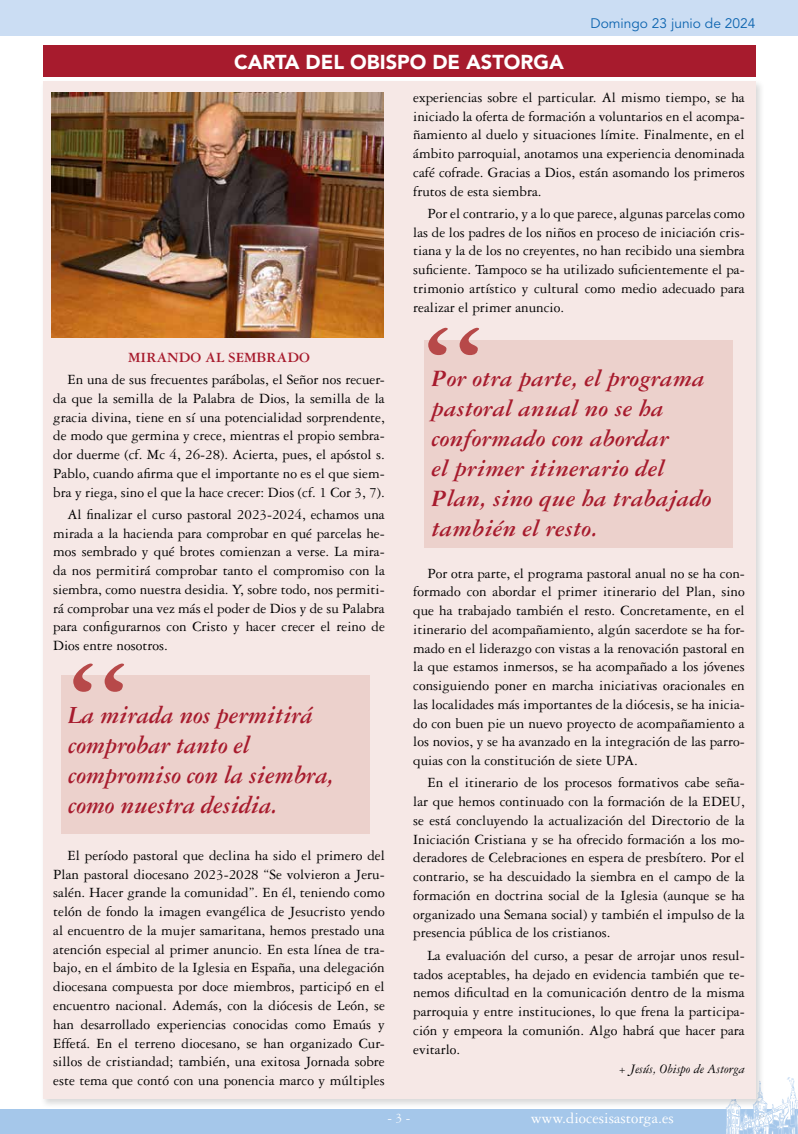
<style>
.page{position:relative;width:798px;height:1134px;background:#fff}
.page>*{position:absolute;margin:0;border:0;box-sizing:border-box;transform-origin:0 0}
.t1{font:italic 700 26.25px/30px "Garamond 3 LT Std";letter-spacing:-.01em;color:#a71b2d;scale:.95 1}
.t2{font:italic 700 25px/30px "Garamond 3 LT Std";color:#a71b2d}
.t3{font:900 20px "Avenir LT Std";color:#fff}
.t4{font:16.25px "Garamond 3 LT Std";color:#fff}
.t5{font:15px/18.8px "Garamond 3 LT Std";color:#000;text-align:justify}
.t6{font:700 15px "Garamond 3 LT Std";color:#a71b2d}
.t7{font:italic 13.75px "Garamond 3 LT Std";color:#000}
.t8{font:13.75px "Avenir LT Std";color:#0c64af}
.t9{font:13.75px "Garamond 3 LT Std";color:#fff}
</style>
<div class="page">
<div style="left:0;top:1109px;width:797px;height:25px;background:#a5c7ea"></div>
<div style="left:0;top:0;width:797px;height:35px;background:#cbddf3"></div>
<svg style="left:726px;top:1077px;width:72px;height:57px"></svg>
<div style="left:40px;top:79px;width:725px;height:1029px;background:#000;opacity:.15"></div>
<div style="left:43px;top:81px;width:712px;height:1017px;background:#f6e8e6"></div>
<div style="left:43px;top:46px;width:712px;height:31px;background:#a71b2d"></div>
<img style="left:51px;top:93px;width:332px;height:244px">
<div style="left:424px;top:340px;width:308px;height:207px;background:#ecd1cc"></div>
<div style="left:61px;top:675px;width:308px;height:159px;background:#ecd1cc"></div>
<svg style="left:73px;top:663px;width:51px;height:29px"></svg>
<svg style="left:428px;top:328px;width:51px;height:27px"></svg>
<h3 class="t3" style="left:234px;top:50px;width:331px">CARTA DEL OBISPO DE ASTORGA</h3>
<p class="t8" style="left:590px;top:16px;width:166px">Domingo 23 junio de 2024</p>
<p class="t6" style="left:128px;top:349px;width:183px">MIRANDO AL SEMBRADO</p>
<p class="t5" style="left:53px;top:370px;width:333px;text-indent:14px">En una de sus frecuentes parábolas, el Señor nos recuer&shy;da que la semilla de la Palabra de Dios, la semilla de la gracia divina, tiene en sí una potencialidad sorprendente, de modo que germina y crece, mientras el propio sembra&shy;dor duerme (cf. Mc 4, 26-28). Acierta, pues, el apóstol s.<br>Pablo, cuando afirma que el importante no es el que siem&shy;bra y riega, sino el que la hace crecer: Dios (cf. 1 Cor 3, 7).</p>
<p class="t5" style="left:53px;top:505px;width:333px;text-indent:14px">Al finalizar el curso pastoral 2023-2024, echamos una mirada a la hacienda para comprobar en qué parcelas he&shy;mos sembrado y qué brotes comienzan a verse. La mira&shy;da nos permitirá comprobar tanto el compromiso con la siembra, como nuestra desidia. Y, sobre todo, nos permiti&shy;rá comprobar una vez más el poder de Dios y de su Palabra para configurarnos con Cristo y hacer crecer el reino de Dios entre nosotros.</p>
<h1 class="t1" style="left:68px;top:700px;width:281px">La mirada nos permitirá comprobar tanto el compromiso con la siembra, como nuestra desidia.</h1>
<p class="t5" style="left:53px;top:846px;width:333px;text-indent:14px">El período pastoral que declina ha sido el primero del Plan pastoral diocesano 2023-2028 “Se volvieron a Jeru&shy;salén. Hacer grande la comunidad”. En él, teniendo como telón de fondo la imagen evangélica de Jesucristo yendo al encuentro de la mujer samaritana, hemos prestado una atención especial al primer anuncio. En esta línea de tra&shy;bajo, en el ámbito de la Iglesia en España, una delegación diocesana compuesta por doce miembros, participó en el encuentro nacional. Además, con la diócesis de León, se han desarrollado experiencias conocidas como Emaús y Effetá. En el terreno diocesano, se han organizado Cur&shy;sillos de cristiandad; también, una exitosa Jornada sobre este tema que contó con una ponencia marco y múltiples</p>
<p class="t5" style="left:413px;top:88px;width:333px">experiencias sobre el particular. Al mismo tiempo, se ha iniciado la oferta de formación a voluntarios en el acompa&shy;ñamiento al duelo y situaciones límite. Finalmente, en el ámbito parroquial, anotamos una experiencia denominada café cofrade. Gracias a Dios, están asomando los primeros frutos de esta siembra.</p>
<p class="t5" style="left:413px;top:204px;width:333px;text-indent:14px">Por el contrario, y a lo que parece, algunas parcelas como las de los padres de los niños en proceso de iniciación cris&shy;tiana y la de los no creyentes, no han recibido una siembra suficiente. Tampoco se ha utilizado suficientemente el pa&shy;trimonio artístico y cultural como medio adecuado para realizar el primer anuncio.</p>
<h2 class="t2" style="left:431px;top:363px;width:281px">Por otra parte, el programa pastoral anual no se ha conformado con abordar<br>el primer itinerario del<br>Plan, sino que ha trabajado también el resto.</h2>
<p class="t5" style="left:413px;top:564px;width:333px;text-indent:14px">Por otra parte, el programa pastoral anual no se ha con&shy;formado con abordar el primer itinerario del Plan, sino que ha trabajado también el resto. Concretamente, en el itinerario del acompañamiento, algún sacerdote se ha for&shy;mado en el liderazgo con vistas a la renovación pastoral en la que estamos inmersos, se ha acompañado a los jóvenes consiguiendo poner en marcha iniciativas oracionales en las localidades más importantes de la diócesis, se ha inicia&shy;do con buen pie un nuevo proyecto de acompañamiento a los novios, y se ha avanzado en la integración de las parro&shy;quias con la constitución de siete UPA.</p>
<p class="t5" style="left:413px;top:774px;width:333px;text-indent:14px">En el itinerario de los procesos formativos cabe seña&shy;lar que hemos continuado con la formación de la EDEU, se está concluyendo la actualización del Directorio de la Iniciación Cristiana y se ha ofrecido formación a los mo&shy;deradores de Celebraciones en espera de presbítero. Por el contrario, se ha descuidado la siembra en el campo de la formación en doctrina social de la Iglesia (aunque se ha organizado una Semana social) y también el impulso de la presencia pública de los cristianos.</p>
<p class="t5" style="left:413px;top:946px;width:333px;text-indent:14px">La evaluación del curso, a pesar de arrojar unos resul&shy;tados aceptables, ha dejado en evidencia también que te&shy;nemos dificultad en la comunicación dentro de la misma parroquia y entre instituciones, lo que frena la participa&shy;ción y empeora la comunión. Algo habrá que hacer para evitarlo.</p>
<p class="t7" style="left:618px;top:1062px;width:128px">+ Jesús, Obispo de Astorga</p>
<p class="t9" style="left:387px;top:1110px;width:24px">- 3 -</p>
<p class="t4" style="left:530px;top:1109px;width:144px">www.diocesisastorga.es</p>
</div>
